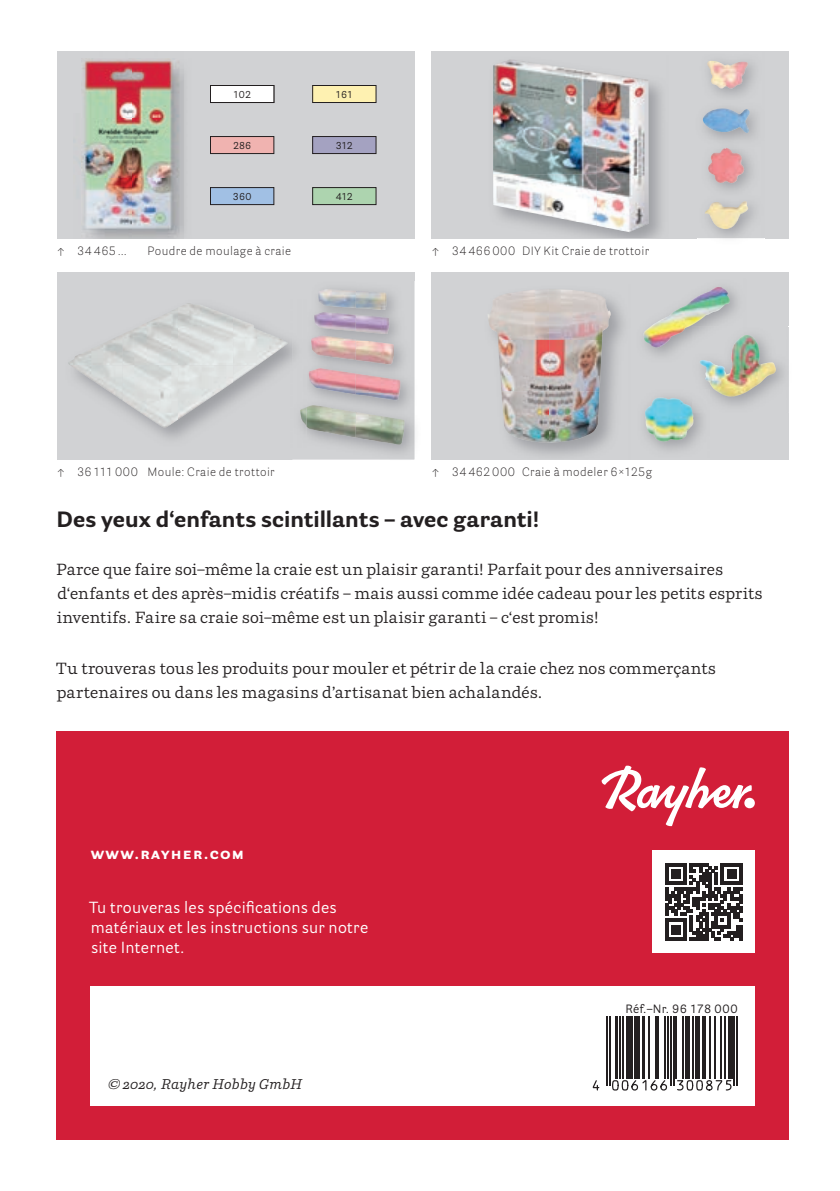
<style>
.page{position:relative;width:840px;height:1191px;background:#fff}
.page>*{position:absolute;margin:0;border:0;box-sizing:border-box;transform-origin:0 0}
.t1{font:700 22px "Parry Grotesque Pro";color:#231f20}
.t2{font:16px/24px "Parry Pro";letter-spacing:.015em;color:#231f20}
.t3{font:16px/20px "Parry Grotesque Pro";letter-spacing:.015em;color:#fff}
.t4{font:700 16px "Parry Grotesque Pro";letter-spacing:.08em;color:#fff}
.t5{font:italic 14px "Parry Pro";letter-spacing:.02em;color:#231f20}
.t6{font:300 12px "Parry Grotesque Pro";letter-spacing:.03em;color:#231f20}
.t7{font:12px "Parry Grotesque Pro";color:#231f20}
.t8{font:10px "Parry Grotesque Pro";color:#231f20}
</style>
<div class="page">
<div style="left:57px;top:731px;width:731px;height:409px;background:#d21e38"></div>
<div style="left:91px;top:986px;width:663px;height:120px;background:#fff"></div>
<div style="left:431px;top:51px;width:357px;height:187px;background:#d1d2d4"></div>
<img style="left:540px;top:83px;width:122px;height:155px">
<img style="left:493px;top:59px;width:103px;height:167px">
<img style="left:596px;top:73px;width:52px;height:159px">
<div style="left:57px;top:51px;width:357px;height:187px;background:#d1d2d4"></div>
<img style="left:183px;top:71px;width:1px;height:164px">
<img style="left:82px;top:58px;width:101px;height:180px">
<div style="left:57px;top:272px;width:357px;height:187px;background:#d1d2d4"></div>
<img style="left:68px;top:334px;width:55px;height:31px">
<img style="left:123px;top:307px;width:55px;height:121px">
<img style="left:178px;top:303px;width:55px;height:116px">
<img style="left:233px;top:317px;width:54px;height:48px">
<img style="left:70px;top:365px;width:53px;height:36px">
<img style="left:233px;top:365px;width:24px;height:17px">
<div style="left:431px;top:272px;width:357px;height:187px;background:#d1d2d4"></div>
<img style="left:487px;top:289px;width:123px;height:51px">
<img style="left:497px;top:340px;width:105px;height:51px">
<img style="left:501px;top:391px;width:98px;height:51px">
<svg style="left:601px;top:765px;width:150px;height:61px"></svg>
<div style="left:744px;top:797px;width:10px;height:11px;background:#fff;border-radius:50%"></div>
<img style="left:710px;top:154px;width:44px;height:85px">
<img style="left:708px;top:148px;width:35px;height:36px">
<img style="left:705px;top:201px;width:42px;height:28px">
<img style="left:708px;top:62px;width:48px;height:86px">
<img style="left:707px;top:61px;width:40px;height:28px">
<img style="left:702px;top:108px;width:47px;height:25px">
<img style="left:647px;top:286px;width:90px;height:70px">
<img style="left:644px;top:287px;width:85px;height:61px">
<img style="left:715px;top:327px;width:74px;height:86px">
<img style="left:691px;top:327px;width:54px;height:29px">
<img style="left:699px;top:335px;width:76px;height:62px">
<img style="left:693px;top:389px;width:16px;height:24px">
<img style="left:644px;top:397px;width:49px;height:45px">
<img style="left:355px;top:291px;width:34px;height:50px">
<img style="left:311px;top:289px;width:44px;height:52px">
<img style="left:308px;top:341px;width:92px;height:52px">
<img style="left:355px;top:393px;width:49px;height:51px">
<img style="left:306px;top:393px;width:49px;height:44px">
<img style="left:300px;top:407px;width:6px;height:19px">
<div style="left:210px;top:85px;width:64px;height:17px;background:#fff"></div>
<div style="left:210px;top:85px;width:64px;height:18px;border:1px solid #231f20"></div>
<div style="left:312px;top:85px;width:64px;height:17px;background:#fef1b1"></div>
<div style="left:312px;top:85px;width:64px;height:18px;border:1px solid #231f20"></div>
<div style="left:210px;top:136px;width:64px;height:18px;background:#f0b3b0"></div>
<div style="left:210px;top:136px;width:64px;height:18px;border:1px solid #231f20"></div>
<div style="left:312px;top:136px;width:64px;height:18px;background:#a4a2c1"></div>
<div style="left:312px;top:136px;width:64px;height:18px;border:1px solid #231f20"></div>
<div style="left:210px;top:188px;width:64px;height:17px;background:#a1c0e4"></div>
<div style="left:210px;top:187px;width:64px;height:18px;border:1px solid #231f20"></div>
<div style="left:312px;top:188px;width:64px;height:17px;background:#add4af"></div>
<div style="left:312px;top:187px;width:64px;height:18px;border:1px solid #231f20"></div>
<div style="left:652px;top:850px;width:102px;height:102px;background:#fff"></div>
<svg style="left:665px;top:863px;width:77px;height:77px"></svg>
<hr style="left:606px;top:1016px;width:1px;height:69px;background:#231f20">
<hr style="left:609px;top:1016px;width:1px;height:69px;background:#231f20">
<hr style="left:614px;top:1016px;width:3px;height:62px;background:#231f20">
<hr style="left:618px;top:1016px;width:2px;height:62px;background:#231f20">
<hr style="left:621px;top:1016px;width:2px;height:62px;background:#231f20">
<svg style="left:626px;top:1016px;width:3px;height:62px"></svg>
<hr style="left:631px;top:1016px;width:1px;height:62px;background:#231f20">
<div style="left:634px;top:1016px;width:5px;height:62px;background:#231f20"></div>
<hr style="left:642px;top:1016px;width:3px;height:62px;background:#231f20">
<hr style="left:647px;top:1016px;width:2px;height:62px;background:#231f20">
<hr style="left:654px;top:1016px;width:2px;height:62px;background:#231f20">
<hr style="left:657px;top:1016px;width:1px;height:62px;background:#231f20">
<hr style="left:664px;top:1016px;width:1px;height:62px;background:#231f20">
<hr style="left:667px;top:1016px;width:1px;height:62px;background:#231f20">
<hr style="left:669px;top:1016px;width:2px;height:69px;background:#231f20">
<hr style="left:672px;top:1016px;width:2px;height:69px;background:#231f20">
<hr style="left:675px;top:1016px;width:1px;height:62px;background:#231f20">
<hr style="left:682px;top:1016px;width:1px;height:62px;background:#231f20">
<hr style="left:685px;top:1016px;width:4px;height:62px;background:#231f20">
<hr style="left:692px;top:1016px;width:1px;height:62px;background:#231f20">
<svg style="left:695px;top:1016px;width:3px;height:62px"></svg>
<hr style="left:701px;top:1016px;width:2px;height:62px;background:#231f20">
<hr style="left:704px;top:1016px;width:1px;height:62px;background:#231f20">
<hr style="left:708px;top:1016px;width:1px;height:62px;background:#231f20">
<hr style="left:714px;top:1016px;width:1px;height:62px;background:#231f20">
<hr style="left:719px;top:1016px;width:1px;height:62px;background:#231f20">
<hr style="left:723px;top:1016px;width:2px;height:62px;background:#231f20">
<svg style="left:728px;top:1016px;width:3px;height:62px"></svg>
<hr style="left:733px;top:1016px;width:1px;height:69px;background:#231f20">
<hr style="left:736px;top:1016px;width:1px;height:69px;background:#231f20">
<svg style="left:592px;top:1079px;width:139px;height:11px"></svg>
<p class="t8" style="left:233px;top:87px;width:19px">102</p>
<p class="t8" style="left:335px;top:87px;width:19px">161</p>
<p class="t8" style="left:233px;top:138px;width:20px">286</p>
<p class="t8" style="left:335px;top:138px;width:19px">312</p>
<p class="t8" style="left:233px;top:189px;width:20px">360</p>
<p class="t8" style="left:335px;top:189px;width:19px">412</p>
<p class="t6" style="left:57px;top:242px;width:72px">↑ 34 465 …</p>
<p class="t6" style="left:147px;top:242px;width:145px">Poudre de moulage à craie</p>
<p class="t6" style="left:431px;top:242px;width:219px">↑ 34 466 000 DIY Kit Craie de trottoir</p>
<p class="t6" style="left:57px;top:463px;width:219px">↑ 36 111 000 Moule: Craie de trottoir</p>
<p class="t6" style="left:431px;top:463px;width:222px">↑ 34 462 000 Craie à modeler 6×125g</p>
<h1 class="t1" style="left:57px;top:504px;width:484px">Des yeux d‘enfants scintillants – avec garanti!</h1>
<p class="t2" style="left:56px;top:557px;width:707px">Parce que faire soi–même la craie est un plaisir garanti! Parfait pour des anniversaires d‘enfants et des après–midis créatifs – mais aussi comme idée cadeau pour les petits esprits inventifs. Faire sa craie soi–même est un plaisir garanti – c‘est promis!</p>
<p class="t2" style="left:56px;top:656px;width:661px">Tu trouveras tous les produits pour mouler et pétrir de la craie chez nos commerçants partenaires ou dans les magasins d’artisanat bien achalandés.</p>
<p class="t4" style="left:154px;top:842px;width:95px">ayher.com</p>
<p class="t4" style="left:91px;top:842px;width:155px">www.rayher.com</p>
<p class="t3" style="left:89px;top:897px;width:280px">Tu trouveras les spécifications des matériaux et les instructions sur notre site Internet.</p>
<p class="t5" style="left:108px;top:1074px;width:195px">© 2020, Rayher Hobby GmbH</p>
<p class="t7" style="left:625px;top:1000px;width:114px">Réf.–Nr. 96 178 000</p>
</div>
